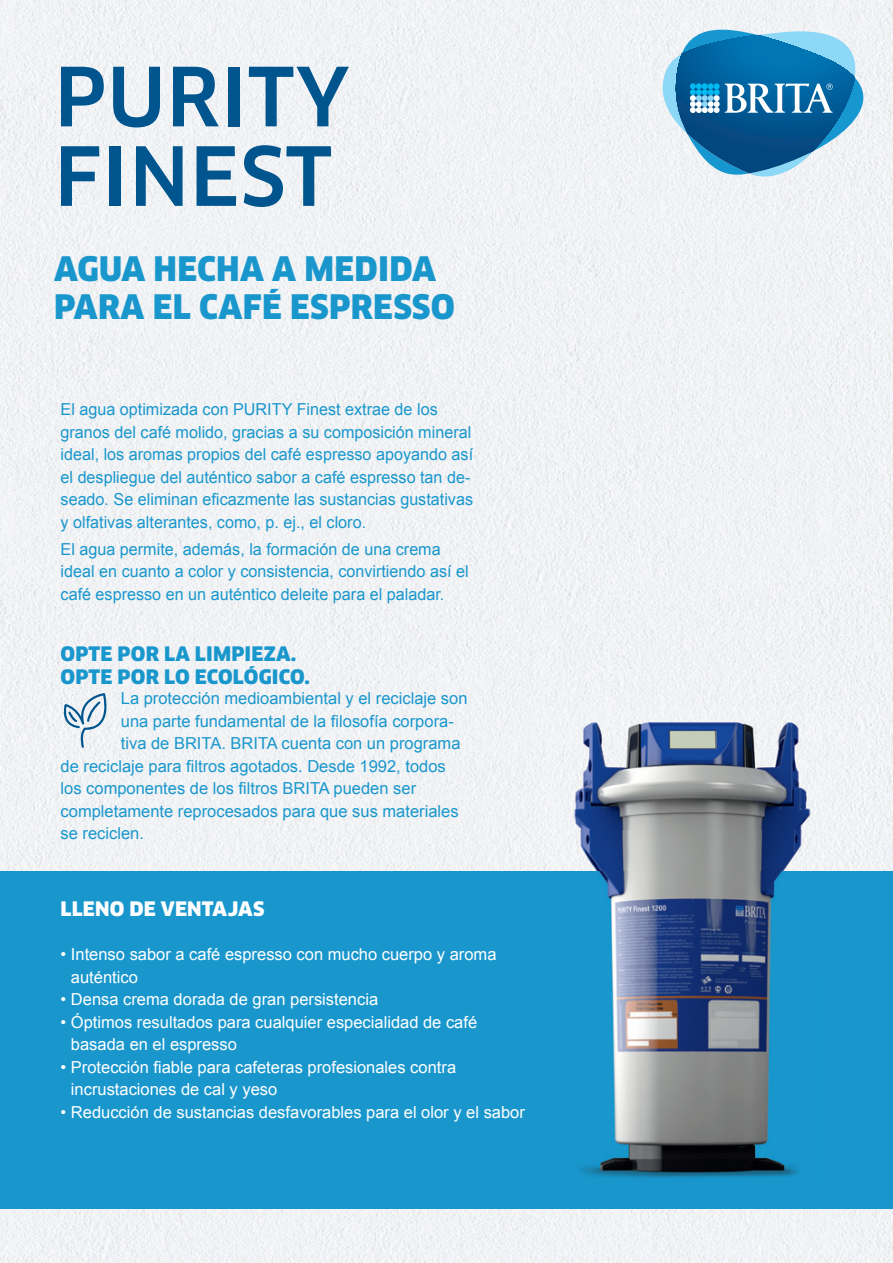
<style>
.page{position:relative;width:893px;height:1263px;background:#fff}
.page>*{position:absolute;margin:0;border:0;box-sizing:border-box;transform-origin:0 0}
.t1{font:500 79.5px/79.5px "Clan Pro";letter-spacing:.01em;color:#00558e}
.t2{font:900 33px/37.5px "Clan Pro";letter-spacing:.01em;color:#1997cd}
.t3{font:900 19.5px/23.4px "Clan Pro";letter-spacing:.01em;color:#1997cd}
.t4{font:900 19.5px "Clan Pro";letter-spacing:.01em;color:#fff}
.t5{font:16.5px/22.5px "Arial";color:#1997cd}
.t6{font:16.5px/22.5px "Arial";color:#fff}
</style>
<div class="page">
<img style="left:0;top:0;width:893px;height:1263px">
<svg style="left:663px;top:30px;width:200px;height:153px"></svg>
<div style="left:0;top:872px;width:893px;height:337px;background:#1997cd"></div>
<img style="left:533px;top:706px;width:339px;height:472px">
<svg style="left:62px;top:693px;width:46px;height:55px"></svg>
<h1 class="t1" style="left:54px;top:58px;width:297px">PURITY<br>FINEST</h1>
<h2 class="t2" style="left:54px;top:250px;width:402px">AGUA HECHA A MEDIDA<br>PARA EL CAFÉ ESPRESSO</h2>
<p class="t5" style="left:61px;top:398px;width:414px">El agua optimizada con PURITY Finest extrae de los granos del café molido, gracias a su composición mineral ideal, los aromas propios del café espresso apoyando así el despliegue del auténtico sabor a café espresso tan de&shy;seado. Se eliminan eficazmente las sustancias gustativas y olfativas alterantes, como, p. ej., el cloro.</p>
<p class="t5" style="left:61px;top:538px;width:410px">El agua permite, además, la formación de una crema ideal en cuanto a color y consistencia, convirtiendo así el café espresso en un auténtico deleite para el paladar.</p>
<p class="t3" style="left:60px;top:642px;width:251px">OPTE POR LA LIMPIEZA.<br>OPTE POR LO ECOLÓGICO.</p>
<p class="t5" style="left:121px;top:687px;width:348px">La protección medioambiental y el reciclaje son</p>
<p class="t5" style="left:121px;top:710px;width:334px">una parte fundamental de la filosofía corpora-</p>
<p class="t5" style="left:121px;top:732px;width:341px">tiva de BRITA. BRITA cuenta con un programa</p>
<p class="t5" style="left:61px;top:755px;width:387px">de reciclaje para filtros agotados. Desde 1992, todos</p>
<p class="t5" style="left:61px;top:777px;width:357px">los componentes de los filtros BRITA pueden ser</p>
<p class="t5" style="left:61px;top:800px;width:399px">completamente reprocesados para que sus materiales</p>
<p class="t5" style="left:61px;top:822px;width:85px">se reciclen.</p>
<p class="t4" style="left:60px;top:897px;width:205px">LLENO DE VENTAJAS</p>
<p class="t6" style="left:71px;top:943px;width:427px;text-indent:-10px">• Intenso sabor a café espresso con mucho cuerpo y aroma auténtico</p>
<p class="t6" style="left:61px;top:988px;width:319px">• Densa crema dorada de gran persistencia</p>
<p class="t6" style="left:71px;top:1011px;width:408px;text-indent:-10px">• Óptimos resultados para cualquier especialidad de café basada en el espresso</p>
<p class="t6" style="left:71px;top:1056px;width:387px;text-indent:-10px">• Protección fiable para cafeteras profesionales contra incrustaciones de cal y yeso</p>
<p class="t6" style="left:61px;top:1101px;width:466px">• Reducción de sustancias desfavorables para el olor y el sabor</p>
</div>
